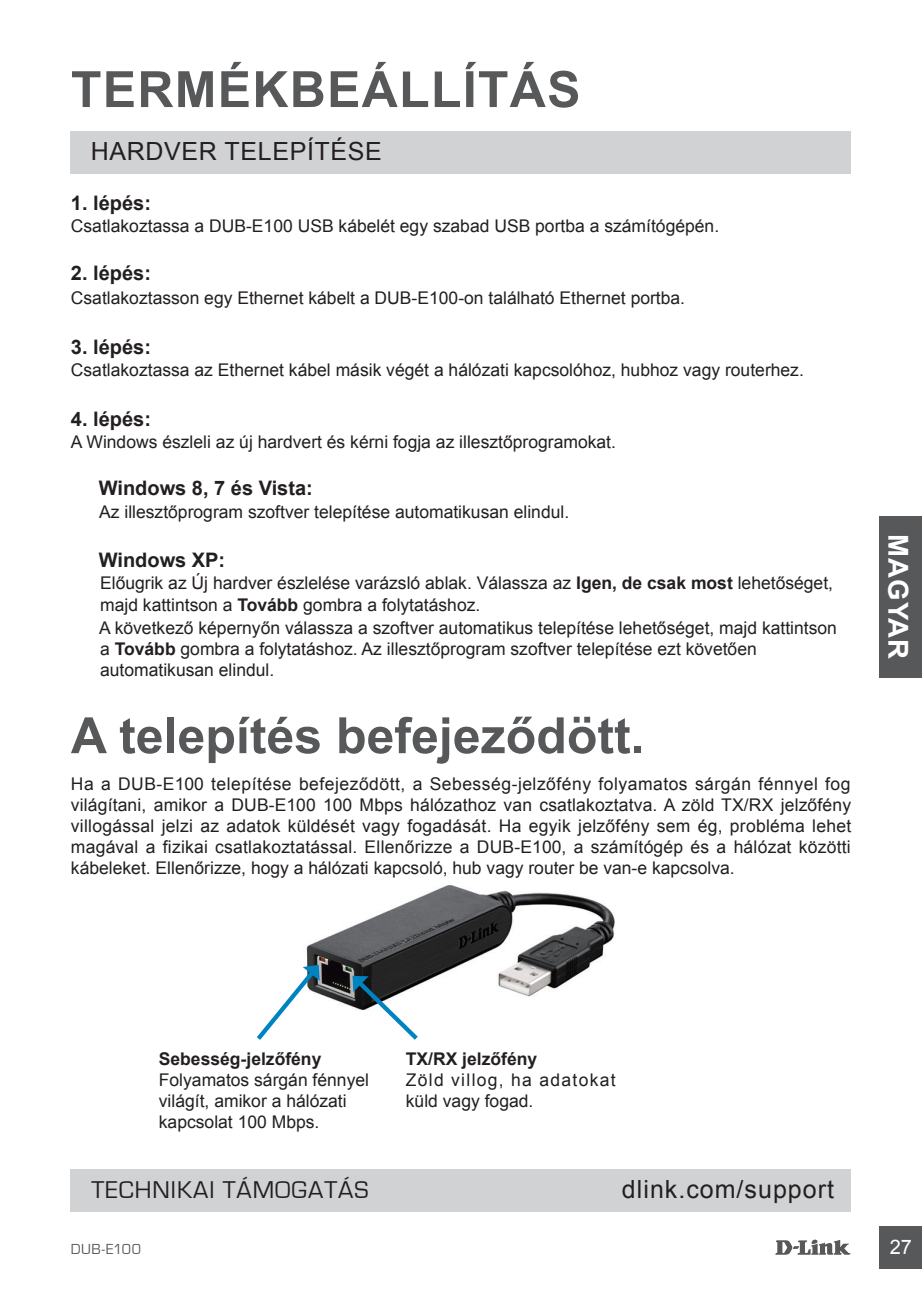
<style>
.page{position:relative;width:922px;height:1297px;background:#fff}
.page>*{position:absolute;margin:0;border:0;box-sizing:border-box;transform-origin:0 0}
.t1{font:700 50px "Arial";color:#57585a}
.t2{font:700 50px "Arial";letter-spacing:.025em;color:#57585a}
.t3{font:700 27.5px "Arial";letter-spacing:.04em;color:#fff}
.t4{font:25px "Arial";letter-spacing:.025em;color:#231f20}
.t5{font:25px "Eurostile";letter-spacing:.04em;color:#231f20}
.t6{font:700 20px "Arial";color:#231f20}
.t7{font:20px "Arial";color:#fff}
.t8{font:17.5px/21px "Arial";color:#231f20}
.t9{font:17.5px/21px "Arial";letter-spacing:.075em;color:#231f20}
.t10{font:700 17.5px "Arial";color:#231f20}
.t11{font:15px "Eurostile";letter-spacing:.035em;color:#57585a}
.s1{font-weight:700}
</style>
<div class="page">
<svg style="left:775px;top:1239px;width:75px;height:16px"></svg>
<div style="left:879px;top:1226px;width:42px;height:43px;background:#57585a"></div>
<div style="left:879px;top:516px;width:42px;height:161px;background:#57585a"></div>
<img style="left:306px;top:885px;width:309px;height:122px">
<div style="left:71px;top:131px;width:779px;height:42px;background:#d1d2d4"></div>
<svg style="left:256px;top:965px;width:64px;height:75px"></svg>
<svg style="left:352px;top:975px;width:70px;height:65px"></svg>
<div style="left:71px;top:1169px;width:779px;height:43px;background:#d1d2d4"></div>
<h1 class="t2" style="left:71px;top:56px;width:511px">TERMÉKBEÁLLÍTÁS</h1>
<h3 class="t4" style="left:91px;top:135px;width:292px">HARDVER TELEPÍTÉSE</h3>
<p class="t6" style="left:71px;top:189px;width:82px">1. lépés:</p>
<p class="t8" style="left:71px;top:215px;width:649px">Csatlakoztassa a DUB-E100 USB kábelét egy szabad USB portba a számítógépén.</p>
<p class="t6" style="left:71px;top:260px;width:82px">2. lépés:</p>
<p class="t8" style="left:71px;top:287px;width:615px">Csatlakoztasson egy Ethernet kábelt a DUB-E100-on található Ethernet portba.</p>
<p class="t6" style="left:71px;top:333px;width:82px">3. lépés:</p>
<p class="t8" style="left:71px;top:359px;width:734px">Csatlakoztassa az Ethernet kábel másik végét a hálózati kapcsolóhoz, hubhoz vagy routerhez.</p>
<p class="t6" style="left:71px;top:405px;width:82px">4. lépés:</p>
<p class="t8" style="left:71px;top:431px;width:546px">A Windows észleli az új hardvert és kérni fogja az illesztőprogramokat.</p>
<p class="t6" style="left:99px;top:474px;width:215px">Windows 8, 7 és Vista:</p>
<p class="t8" style="left:99px;top:501px;width:471px">Az illesztőprogram szoftver telepítése automatikusan elindul.</p>
<p class="t6" style="left:99px;top:546px;width:128px">Windows XP:</p>
<p class="t8" style="left:99px;top:571px;width:739px;line-height:22.5px">Előugrik az Új hardver észlelése varázsló ablak. Válassza az <span class="s1">Igen, de csak most</span> lehetőséget, majd kattintson a <span class="s1">Tovább</span> gombra a folytatáshoz.<br>A következő képernyőn válassza a szoftver automatikus telepítése lehetőséget, majd kattintson</p>
<p class="t8" style="left:100px;top:638px;width:658px">a <span class="s1">Tovább</span> gombra a folytatáshoz. Az illesztőprogram szoftver telepítése ezt követően automatikusan elindul.</p>
<h1 class="t1" style="left:71px;top:702px;width:575px">A telepítés befejeződött.</h1>
<p class="t8" style="left:71px;top:774px;width:781px;text-align:justify">Ha a DUB-E100 telepítése befejeződött, a Sebesség-jelzőfény folyamatos sárgán fénnyel fog világítani, amikor a DUB-E100 100 Mbps hálózathoz van csatlakoztatva. A zöld TX/RX jelzőfény villogással jelzi az adatok küldését vagy fogadását. Ha egyik jelzőfény sem ég, probléma lehet magával a fizikai csatlakoztatással. Ellenőrizze a DUB-E100, a számítógép és a hálózat közötti kábeleket. Ellenőrizze, hogy a hálózati kapcsoló, hub vagy router be van-e kapcsolva.</p>
<h2 class="t3" style="left:916px;top:534px;width:127px;rotate:90deg">MAGYAR</h2>
<p class="t10" style="left:159px;top:1047px;width:164px">Sebesség-jelzőfény</p>
<p class="t8" style="left:159px;top:1069px;width:212px">Folyamatos sárgán fénnyel világít, amikor a hálózati kapcsolat 100 Mbps.</p>
<p class="t10" style="left:406px;top:1047px;width:133px">TX/RX jelzőfény</p>
<p class="t9" style="left:406px;top:1069px;width:211px">Zöld villog, ha adatokat küld vagy fogad.</p>
<h3 class="t5" style="left:92px;top:1176px;width:278px">TECHNIKAI TÁMOGATÁS</h3>
<h3 class="t4" style="left:621px;top:1173px;width:213px">dlink.com/support</h3>
<p class="t11" style="left:71px;top:1241px;width:72px">DUB-E100</p>
<p class="t7" style="left:889px;top:1234px;width:24px">27</p>
</div>
